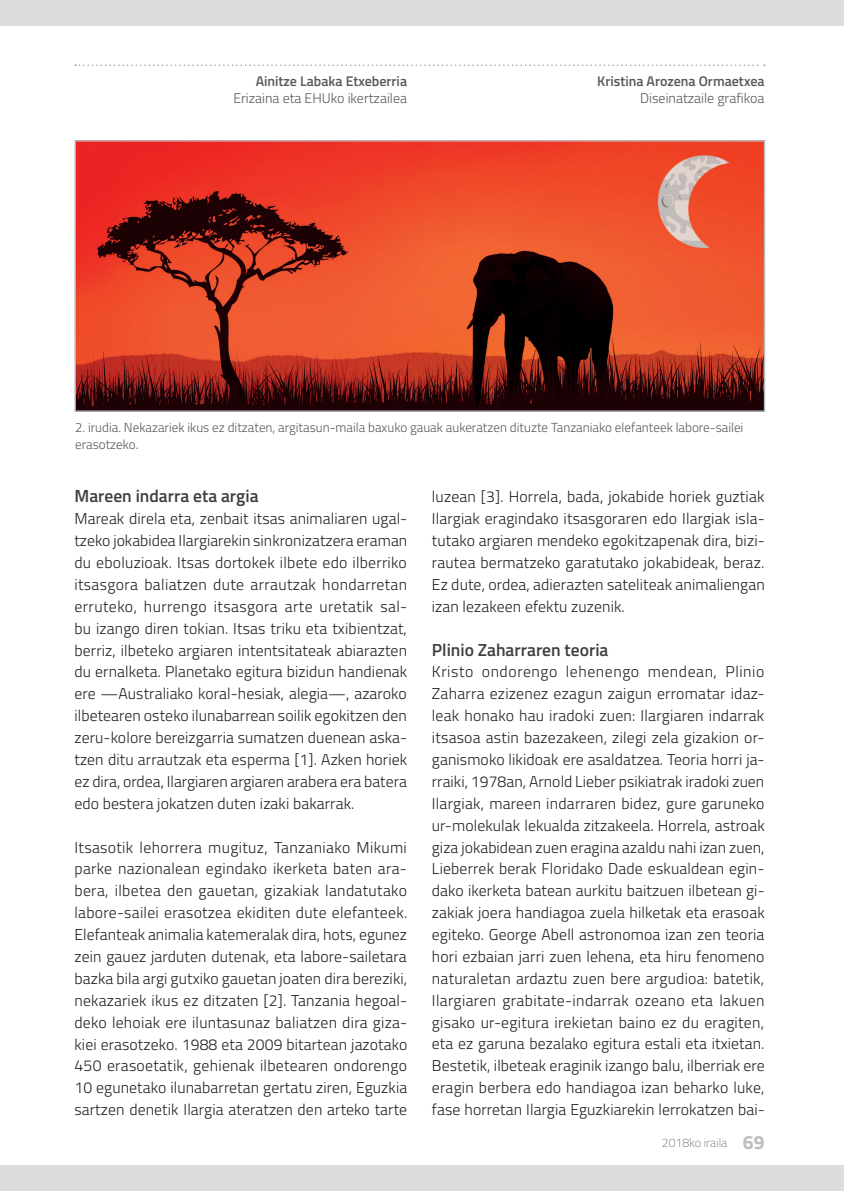
<style>
.page{position:relative;width:844px;height:1191px;background:#fff}
.page>*{position:absolute;margin:0;border:0;box-sizing:border-box;transform-origin:0 0}
.t1{font:600 17.5px "Titillium";color:#3e3e3f}
.t2{font:300 15.75px/21.9px "Titillium";letter-spacing:.005em;color:#231f20;text-align:justify}
.t3{font:300 14px "Titillium";color:#57585a}
.t4{font:600 14px "Titillium";color:#57585a}
.t5{font:300 13.12px/17.5px "Titillium";color:#57585a}
.t6{font:100 12.25px "Titillium";color:#57585a}
.s1{font-weight:700;font-size:19.25px;color:#bcbdc0}
</style>
<div class="page">
<div style="left:0;top:0;width:843px;height:26px;background:#dcdddf"></div>
<svg style="left:75px;top:64px;width:689px;height:2px"></svg>
<div style="left:0;top:1165px;width:843px;height:26px;background:#dcdddf"></div>
<img style="left:76px;top:142px;width:687px;height:268px">
<div style="left:74px;top:140px;width:691px;height:272px;border:1px solid #bcbdc0"></div>
<p class="t4" style="left:256px;top:70px;width:153px">Ainitze Labaka Etxeberria</p>
<p class="t3" style="left:233px;top:88px;width:175px">Erizaina eta EHUko ikertzailea</p>
<p class="t4" style="left:597px;top:70px;width:169px">Kristina Arozena Ormaetxea</p>
<p class="t3" style="left:640px;top:88px;width:126px">Diseinatzaile grafikoa</p>
<p class="t5" style="left:75px;top:418px;width:669px">2. irudia. Nekazariek ikus ez ditzaten, argitasun-maila baxuko gauak aukeratzen dituzte Tanzaniako elefanteek labore-sailei erasotzeko.</p>
<p class="t1" style="left:74px;top:483px;width:185px">Mareen indarra eta argia</p>
<p class="t2" style="left:74px;top:507px;width:334px">Mareak direla eta, zenbait itsas animaliaren ugal&shy;tzeko jokabidea Ilargiarekin sinkronizatzera eraman du eboluzioak. Itsas dortokek ilbete edo ilberriko itsasgora baliatzen dute arrautzak hondarretan erruteko, hurrengo itsasgora arte uretatik sal&shy;bu izango diren tokian. Itsas triku eta txibientzat, berriz, ilbeteko argiaren intentsitateak abiarazten du ernalketa. Planetako egitura bizidun handienak ere —Australiako koral-hesiak, alegia—, azaroko ilbetearen osteko ilunabarrean soilik egokitzen den zeru-kolore bereizgarria sumatzen duenean aska&shy;tzen ditu arrautzak eta esperma [1]. Azken horiek ez dira, ordea, Ilargiaren argiaren arabera era batera edo bestera jokatzen duten izaki bakarrak.</p>
<p class="t2" style="left:74px;top:835px;width:334px">Itsasotik lehorrera mugituz, Tanzaniako Mikumi parke nazionalean egindako ikerketa baten ara&shy;bera, ilbetea den gauetan, gizakiak landatutako labore-sailei erasotzea ekiditen dute elefanteek.<br>Elefanteak animalia katemeralak dira, hots, egunez zein gauez jarduten dutenak, eta labore-sailetara bazka bila argi gutxiko gauetan joaten dira bereziki, nekazariek ikus ez ditzaten [2]. Tanzania hegoal&shy;deko lehoiak ere iluntasunaz baliatzen dira giza&shy;kiei erasotzeko. 1988 eta 2009 bitartean jazotako 450 erasoetatik, gehienak ilbetearen ondorengo 10 egunetako ilunabarretan gertatu ziren, Eguzkia sartzen denetik Ilargia ateratzen den arteko tarte</p>
<p class="t2" style="left:432px;top:485px;width:334px">luzean [3]. Horrela, bada, jokabide horiek guztiak Ilargiak eragindako itsasgoraren edo Ilargiak isla&shy;tutako argiaren mendeko egokitzapenak dira, bizi&shy;rautea bermatzeko garatutako jokabideak, beraz.<br>Ez dute, ordea, adierazten sateliteak animaliengan izan lezakeen efektu zuzenik.</p>
<p class="t1" style="left:432px;top:636px;width:178px">Plinio Zaharraren teoria</p>
<p class="t2" style="left:432px;top:660px;width:334px">Kristo ondorengo lehenengo mendean, Plinio Zaharra ezizenez ezagun zaigun erromatar idaz&shy;leak honako hau iradoki zuen: Ilargiaren indarrak itsasoa astin bazezakeen, zilegi zela gizakion or&shy;ganismoko likidoak ere asaldatzea. Teoria horri ja&shy;rraiki, 1978an, Arnold Lieber psikiatrak iradoki zuen Ilargiak, mareen indarraren bidez, gure garuneko ur-molekulak lekualda zitzakeela. Horrela, astroak giza jokabidean zuen eragina azaldu nahi izan zuen, Lieberrek berak Floridako Dade eskualdean egin&shy;dako ikerketa batean aurkitu baitzuen ilbetean gi&shy;zakiak joera handiagoa zuela hilketak eta erasoak egiteko. George Abell astronomoa izan zen teoria hori ezbaian jarri zuen lehena, eta hiru fenomeno naturaletan ardaztu zuen bere argudioa: batetik, Ilargiaren grabitate-indarrak ozeano eta lakuen gisako ur-egitura irekietan baino ez du eragiten, eta ez garuna bezalako egitura estali eta itxietan.<br>Bestetik, ilbeteak eraginik izango balu, ilberriak ere eragin berbera edo handiagoa izan beharko luke, fase horretan Ilargia Eguzkiarekin lerrokatzen bai-</p>
<p class="t6" style="left:661px;top:1133px;width:104px">2018ko iraila <span class="s1">69</span></p>
</div>
